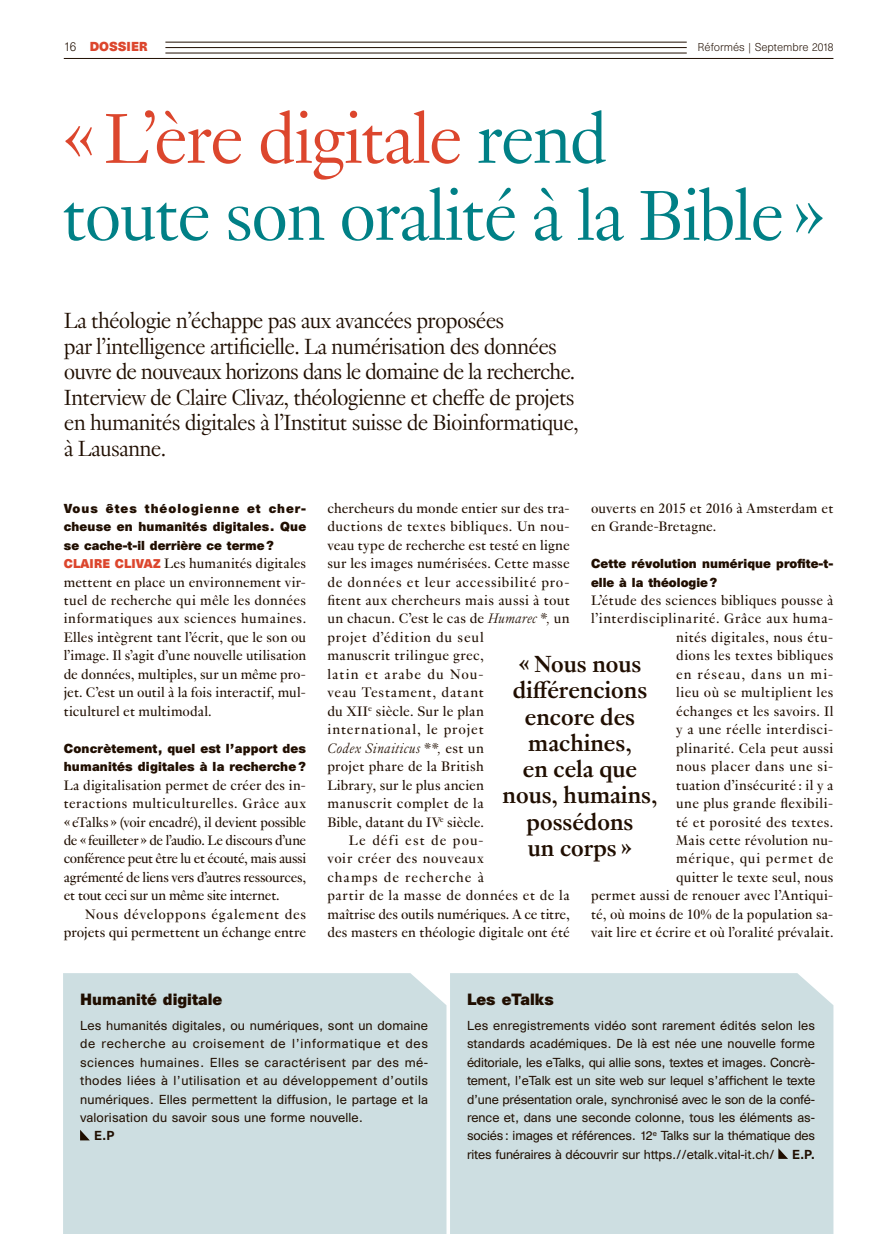
<style>
.page{position:relative;width:893px;height:1234px;background:#fff}
.page>*{position:absolute;margin:0;border:0;box-sizing:border-box;transform-origin:0 0}
.t1{font:300 77.25px/76.9px "Genath";letter-spacing:-.03em;color:#008086}
.t2{font:700 25.5px/26.2px "Genath";color:#200e00;text-align:center}
.t3{font:300 24px/25.5px "Genath";letter-spacing:-.03em;color:#200e00}
.t4{font:15px/18.5px "Genath";letter-spacing:.02em;color:#200e00;text-align:justify}
.t5{font:15px "Genath";letter-spacing:.045em;color:#200e00}
.t6{font:15px "Genath";letter-spacing:-.005em;color:#200e00}
.t7{font:700 15px "Unica SB";color:#200e00}
.t8{font:15px "Genath";color:#200e00}
.t9{font:italic 300 15px "Genath";letter-spacing:.025em;color:#200e00}
.t10{font:15px "Genath";letter-spacing:.055em;color:#200e00}
.t11{font:15px "Genath";letter-spacing:.05em;color:#200e00}
.t12{font:15px "Genath";letter-spacing:.07em;color:#200e00}
.t13{font:15px "Genath";letter-spacing:.06em;color:#200e00}
.t14{font:15px "Genath";letter-spacing:.075em;color:#200e00}
.t15{font:12px/18.5px "Unica SB";letter-spacing:-.015em;color:#200e00;text-align:justify}
.t16{font:700 12px/18.5px "Unica SB";letter-spacing:.01em;color:#200e00}
.t17{font:700 12px "Unica SB";color:#dc462d}
.t18{font:500 12px "Unica SB";color:#200e00}
.t19{font:300 10.5px "Unica SB";color:#200e00}
.s1{font-weight:300;color:#200e00}
.s2{color:#dc462d}
.s3{font-family:"Unica SB";font-weight:700;font-size:11.7px;color:#dc462d}
.s4{font-weight:300;font-style:italic}
.s5{font-weight:400;font-style:normal}
</style>
<div class="page">
<div style="left:450px;top:973px;width:383px;height:260px;background:#cddee1"></div>
<svg style="left:778px;top:1147px;width:10px;height:11px"></svg>
<div style="left:63px;top:973px;width:383px;height:260px;background:#cddee1"></div>
<svg style="left:80px;top:1129px;width:10px;height:11px"></svg>
<hr style="left:64px;top:58px;width:769px;height:1px;background:#200e00">
<hr style="left:165px;top:53px;width:522px;height:1px;background:#200e00">
<hr style="left:165px;top:47px;width:522px;height:1px;background:#200e00">
<hr style="left:165px;top:42px;width:522px;height:1px;background:#200e00">
<p class="t17" style="left:64px;top:39px;width:85px"><span class="s1">16</span> DOSSIER</p>
<p class="t19" style="left:698px;top:41px;width:137px">Réformés | Septembre 2018</p>
<h1 class="t1" style="left:62px;top:94px;width:765px"><span class="s2">« L’ère digitale</span> rend<br>toute son oralité à la Bible »</h1>
<p class="t3" style="left:64px;top:306px;width:516px">La théologie n’échappe pas aux avancées proposées<br>par l’intelligence artificielle. La numérisation des données ouvre de nouveaux horizons dans le domaine de la recherche.<br>Interview de Claire Clivaz, théologienne et cheffe de projets en humanités digitales à l’Institut suisse de Bioinformatique, à Lausanne.</p>
<p class="t16" style="left:64px;top:500px;width:244px;text-align:justify">Vous êtes théologienne et cher&shy;cheuse en humanités digitales. Que se cache-t-il derrière ce terme?</p>
<p class="t4" style="left:64px;top:553px;width:244px"><span class="s3">CLAIRE CLIVAZ</span> Les humanités digitales mettent en place un environnement vir&shy;tuel de recherche qui mêle les données informatiques aux sciences humaines.<br>Elles intègrent tant l’écrit, que le son ou l’image. Il s’agit d’une nouvelle utilisation de données, multiples, sur un même pro&shy;jet. C’est un outil à la fois interactif, mul&shy;ticulturel et multimodal.</p>
<p class="t16" style="left:64px;top:740px;width:244px">Concrètement, quel est l’apport des humanités digitales à la recherche?</p>
<p class="t4" style="left:64px;top:774px;width:244px">La digitalisation permet de créer des in&shy;teractions multiculturelles. Grâce aux « eTalks » (voir encadré), il devient possible de « feuilleter » de l’audio. Le discours d’une conférence peut être lu et écouté, mais aussi agrémenté de liens vers d’autres ressources, et tout ceci sur un même site internet.</p>
<p class="t4" style="left:64px;top:903px;width:244px;text-align:right">Nous développons également des projets qui permettent un échange entre</p>
<p class="t4" style="left:327px;top:497px;width:244px">chercheurs du monde entier sur des tra-</p>
<p class="t4" style="left:327px;top:516px;width:244px">ductions de textes bibliques. Un nou-</p>
<p class="t4" style="left:327px;top:534px;width:244px">veau type de recherche est testé en ligne</p>
<p class="t4" style="left:327px;top:553px;width:244px">sur les images numérisées. Cette masse</p>
<p class="t5" style="left:327px;top:571px;width:244px">de données et leur accessibilité pro-</p>
<p class="t4" style="left:327px;top:589px;width:244px">fitent aux chercheurs mais aussi à tout</p>
<p class="t4" style="left:327px;top:608px;width:244px">un chacun. C’est le cas de <span class="s4">Humarec *,</span> un</p>
<p class="t5" style="left:327px;top:626px;width:158px">projet d’édition du seul</p>
<p class="t4" style="left:327px;top:645px;width:158px">manuscrit trilingue grec,</p>
<p class="t12" style="left:327px;top:663px;width:158px">latin et arabe du Nou-</p>
<p class="t11" style="left:327px;top:682px;width:158px">veau Testament, datant</p>
<p class="t4" style="left:327px;top:700px;width:158px">du XII<sup>e</sup> siècle. Sur le plan</p>
<p class="t10" style="left:327px;top:718px;width:158px">international, le projet</p>
<p class="t9" style="left:327px;top:737px;width:158px">Codex Sinaiticus **, <span class="s5">est un</span></p>
<p class="t4" style="left:327px;top:756px;width:158px">projet phare de la British</p>
<p class="t4" style="left:327px;top:774px;width:158px">Library, sur le plus ancien</p>
<p class="t4" style="left:327px;top:792px;width:158px">manuscrit complet de la</p>
<p class="t8" style="left:327px;top:811px;width:158px">Bible, datant du IV<sup>e</sup> siècle.</p>
<p class="t14" style="left:349px;top:829px;width:137px">Le défi est de pou-</p>
<p class="t5" style="left:327px;top:848px;width:158px">voir créer des nouveaux</p>
<p class="t13" style="left:327px;top:866px;width:158px">champs de recherche à</p>
<p class="t4" style="left:327px;top:885px;width:244px">partir de la masse de données et de la</p>
<p class="t6" style="left:327px;top:903px;width:244px">maîtrise des outils numériques. A ce titre,</p>
<p class="t4" style="left:327px;top:922px;width:244px">des masters en théologie digitale ont été</p>
<p class="t4" style="left:591px;top:497px;width:244px">ouverts en 2015 et 2016 à Amsterdam et en Grande-Bretagne.</p>
<p class="t16" style="left:591px;top:555px;width:244px">Cette révolution numérique profite-t&shy;elle à la théologie?</p>
<p class="t4" style="left:591px;top:589px;width:244px;text-align:right">L’étude des sciences bibliques pousse à l’interdisciplinarité. Grâce aux huma&shy;nités digitales, nous étu-<br>dions les textes bibliques<br>en réseau, dans un mi-<br>lieu où se multiplient les<br>échanges et les savoirs. Il<br>y a une réelle interdisci-<br>plinarité. Cela peut aussi<br>nous placer dans une si-<br>tuation d’insécurité : il y a<br>une plus grande flexibili-<br>té et porosité des textes.<br>Mais cette révolution nu-<br>mérique, qui permet de<br>quitter le texte seul, nous<br>permet aussi de renouer avec l’Antiqui&shy;té, où moins de 10% de la population sa&shy;vait lire et écrire et où l’oralité prévalait.</p>
<h2 class="t2" style="left:502px;top:648px;width:156px">« Nous nous différencions encore des machines,<br>en cela que nous, humains, possédons<br>un corps »</h2>
<p class="t7" style="left:80px;top:989px;width:144px">Humanité digitale</p>
<p class="t15" style="left:80px;top:1016px;width:350px">Les humanités digitales, ou numériques, sont un domaine de recherche au croisement de l’informatique et des sciences humaines. Elles se caractérisent par des mé&shy;thodes liées à l’utilisation et au développement d’outils numériques. Elles permettent la diffusion, le partage et la valorisation du savoir sous une forme nouvelle.</p>
<p class="t18" style="left:94px;top:1128px;width:22px">E.P</p>
<p class="t7" style="left:467px;top:989px;width:88px">Les eTalks</p>
<p class="t15" style="left:467px;top:1016px;width:350px">Les enregistrements vidéo sont rarement édités selon les standards académiques. De là est née une nouvelle forme éditoriale, les eTalks, qui allie sons, textes et images. Concrè&shy;tement, l’eTalk est un site web sur lequel s’affichent le texte d’une présentation orale, synchronisé avec le son de la confé&shy;rence et, dans une seconde colonne, tous les éléments as&shy;sociés : images et références. 12<sup>e</sup> Talks sur la thématique des rites funéraires à découvrir sur https.//etalk.vital-it.ch/</p>
<p class="t18" style="left:792px;top:1146px;width:25px">E.P.</p>
</div>
